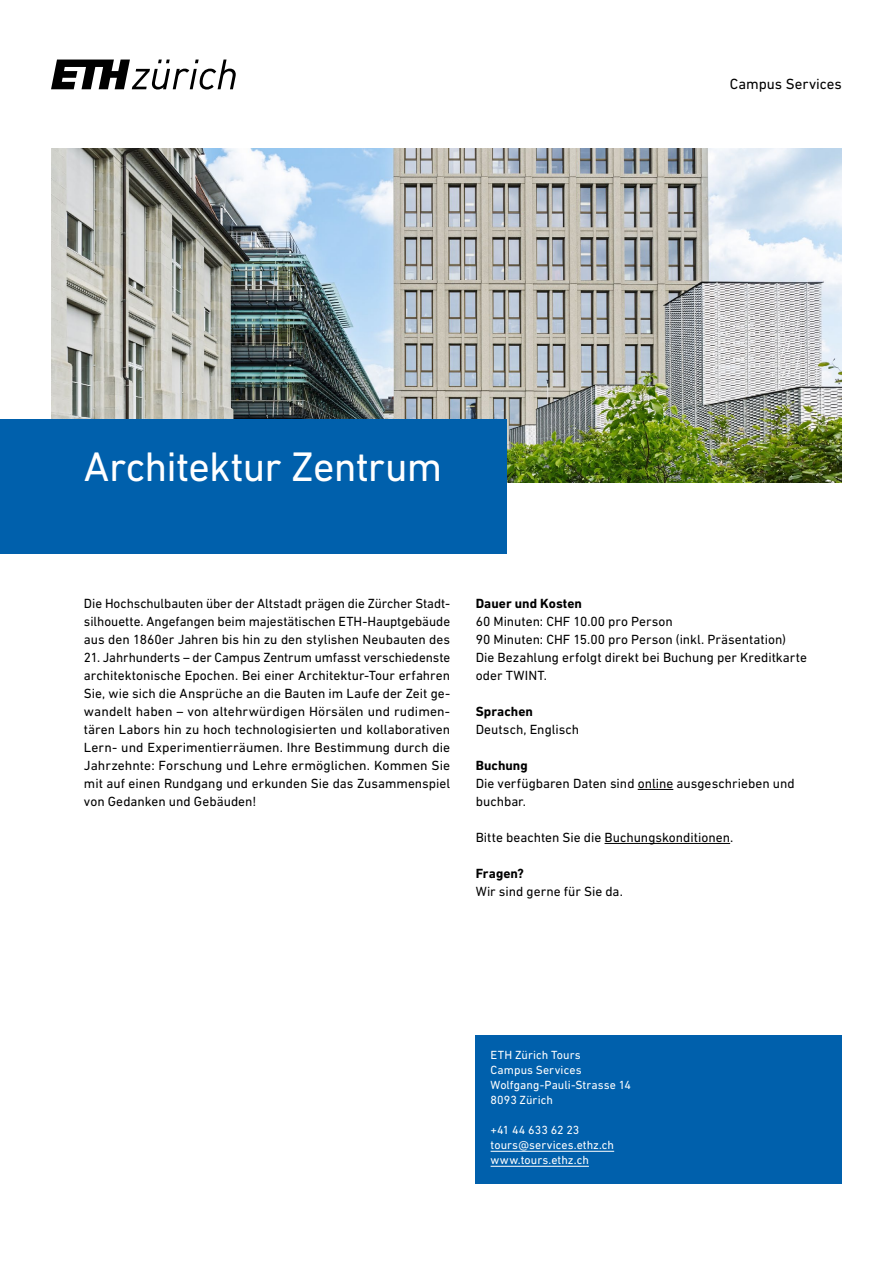
<style>
.page{position:relative;width:893px;height:1263px;background:#fff}
.page>*{position:absolute;margin:0;border:0;box-sizing:border-box;transform-origin:0 0}
.t1{font:42px "DIN Next W1 G";letter-spacing:-.02em;color:#fff}
.t2{font:15px "DIN Next W1 G";color:#000}
.t3{font:13.5px/18px "DIN Next W1 G";color:#000;text-align:justify}
.t4{font:700 13.5px "DIN Next W1 G";letter-spacing:.005em;color:#000}
.t5{font:12px/15px "DIN Next W1 G";letter-spacing:.005em;color:#fff}
</style>
<div class="page">
<svg style="left:51px;top:60px;width:185px;height:30px"></svg>
<img style="left:51px;top:149px;width:791px;height:333px">
<div style="left:0;top:419px;width:506px;height:135px;background:#0060ac"></div>
<hr style="left:638px;top:789px;width:35px;height:1px;background:#000">
<hr style="left:605px;top:843px;width:125px;height:1px;background:#000">
<div style="left:476px;top:1035px;width:366px;height:148px;background:#0060ac"></div>
<hr style="left:491px;top:1151px;width:123px;height:1px;background:#fff">
<hr style="left:491px;top:1166px;width:98px;height:1px;background:#fff">
<p class="t2" style="left:730px;top:76px;width:113px">Campus Services</p>
<h1 class="t1" style="left:84px;top:442px;width:360px">Architektur Zentrum</h1>
<p class="t3" style="left:84px;top:594px;width:368px">Die Hochschulbauten über der Altstadt prägen die Zürcher Stadt&shy;silhouette. Angefangen beim majestätischen ETH-Hauptgebäude aus den 1860er Jahren bis hin zu den stylishen Neubauten des</p>
<p class="t3" style="left:84px;top:648px;width:368px">21. Jahrhunderts – der Campus Zentrum umfasst verschiedenste architektonische Epochen. Bei einer Architektur-Tour erfahren Sie, wie sich die Ansprüche an die Bauten im Laufe der Zeit ge&shy;wandelt haben – von altehrwürdigen Hörsälen und rudimen&shy;tären Labors hin zu hoch technologisierten und kollaborativen Lern- und Experimentierräumen. Ihre Bestimmung durch die Jahrzehnte: Forschung und Lehre ermöglichen. Kommen Sie mit auf einen Rundgang und erkunden Sie das Zusammenspiel von Gedanken und Gebäuden!</p>
<p class="t4" style="left:476px;top:596px;width:108px">Dauer und Kosten</p>
<p class="t3" style="left:476px;top:612px;width:333px;text-align:left">60 Minuten: CHF 10.00 pro Person<br>90 Minuten: CHF 15.00 pro Person (inkl. Präsentation)<br>Die Bezahlung erfolgt direkt bei Buchung per Kreditkarte oder TWINT.</p>
<p class="t4" style="left:476px;top:703px;width:59px">Sprachen</p>
<p class="t3" style="left:476px;top:720px;width:105px">Deutsch, Englisch</p>
<p class="t4" style="left:476px;top:757px;width:54px">Buchung</p>
<p class="t3" style="left:476px;top:774px;width:320px">Die verfügbaren Daten sind online ausgeschrieben und buchbar.</p>
<p class="t3" style="left:476px;top:828px;width:259px">Bitte beachten Sie die Buchungskonditionen.</p>
<p class="t4" style="left:476px;top:865px;width:50px">Fragen?</p>
<p class="t3" style="left:476px;top:882px;width:149px">Wir sind gerne für Sie da.</p>
<p class="t5" style="left:491px;top:1047px;width:142px">ETH Zürich Tours<br>Campus Services<br>Wolfgang-Pauli-Strasse 14<br>8093 Zürich</p>
<p class="t5" style="left:491px;top:1122px;width:125px">+41 44 633 62 23 tours@services.ethz.ch www.tours.ethz.ch</p>
</div>
